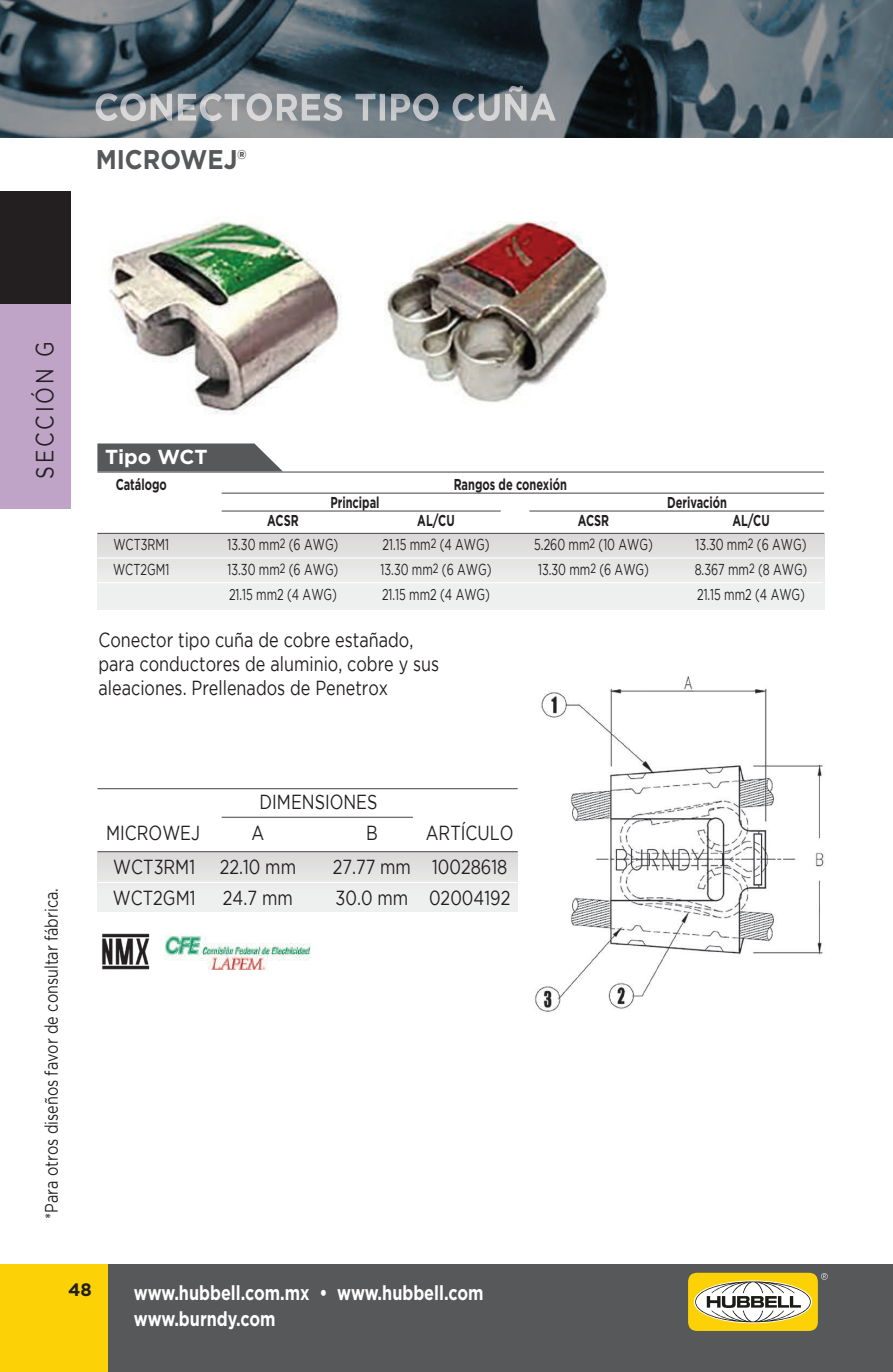
<style>
.page{position:relative;width:893px;height:1372px;background:#fff}
.page>*{position:absolute;margin:0;border:0;box-sizing:border-box;transform-origin:0 0}
.t1{font:700 27px "Gotham";color:#57585a;scale:.9 1}
.t2{font:24.75px "Gotham";letter-spacing:.14em;color:#231f20;scale:.8 1}
.t3{font:20.25px/24.3px "Gotham";color:#231f20;scale:.8 1}
.t4{font:700 20.25px/26.6px "Gotham";color:#fff;scale:.8 1}
.t5{font:700 20.25px "Gotham";color:#fff}
.t6{font:18px "Gotham";color:#231f20;scale:.8 1}
.t7{font:700 18px "Gotham";color:#231f20}
.t8{font:15.75px "Gotham";color:#231f20;scale:.7 1}
.t9{font:700 15.75px "Gotham";color:#231f20;scale:.7 1}
.s1{font-size:13.5px}
</style>
<div class="page">
<div style="left:107px;top:1264px;width:786px;height:107px;background:#57585a"></div>
<div style="left:0;top:1264px;width:107px;height:107px;background:#fcd207"></div>
<div style="left:688px;top:1272px;width:130px;height:58px;background:#fcd207;border-radius:10px"></div>
<svg style="left:695px;top:1281px;width:116px;height:41px"></svg>
<svg style="left:821px;top:1273px;width:7px;height:6px"></svg>
<div style="left:0;top:191px;width:70px;height:113px;background:#231f20"></div>
<img style="left:0;top:0;width:892px;height:138px">
<img style="left:892px;top:0;width:1px;height:1371px">
<div style="left:0;top:304px;width:70px;height:204px;background:#bfa4c7"></div>
<hr style="left:892px;top:136px;width:1px;height:108px;background:#57585a">
<img style="left:96px;top:85px;width:460px;height:36px">
<div style="left:97px;top:534px;width:727px;height:75px;background:linear-gradient(to right,#e8e8e7,#e8e8e7)"></div>
<div style="left:97px;top:852px;width:421px;height:59px;background:linear-gradient(to bottom,#dcdada,#f3f5f4)"></div>
<svg style="left:97px;top:443px;width:186px;height:28px;background:#67686a"></svg>
<hr style="left:97px;top:471px;width:727px;height:1px;background:#57585a">
<hr style="left:97px;top:788px;width:421px;height:1px;background:#57585a">
<hr style="left:97px;top:851px;width:421px;height:1px;background:#57585a">
<hr style="left:222px;top:816px;width:191px;height:1px;background:#57585a">
<hr style="left:222px;top:492px;width:602px;height:1px;background:#57585a">
<hr style="left:222px;top:510px;width:279px;height:1px;background:#57585a">
<hr style="left:529px;top:510px;width:295px;height:1px;background:#57585a">
<hr style="left:97px;top:557px;width:727px;height:1px;background:#fff">
<hr style="left:97px;top:882px;width:421px;height:1px;background:#fff">
<hr style="left:97px;top:533px;width:727px;height:1px;background:#57585a">
<hr style="left:96px;top:582px;width:727px;height:1px;background:#fff">
<img style="left:535px;top:676px;width:289px;height:336px">
<img style="left:109px;top:221px;width:232px;height:194px">
<img style="left:385px;top:222px;width:223px;height:181px">
<img style="left:164px;top:934px;width:147px;height:36px">
<img style="left:102px;top:933px;width:48px;height:37px">
<h1 class="t1" style="left:96px;top:142px;width:169px">MICROWEJ®</h1>
<p class="t2" style="left:35px;top:478px;width:173px;rotate:-90deg">SECCIÓN G</p>
<p class="t5" style="left:105px;top:443px;width:104px">Tipo WCT</p>
<p class="t9" style="left:116px;top:473px;width:75px">Catálogo</p>
<p class="t9" style="left:454px;top:473px;width:163px">Rangos de conexión</p>
<p class="t9" style="left:330px;top:491px;width:72px">Principal</p>
<p class="t9" style="left:667px;top:491px;width:87px">Derivación</p>
<p class="t9" style="left:267px;top:509px;width:46px">ACSR</p>
<p class="t9" style="left:417px;top:509px;width:55px">AL/CU</p>
<p class="t9" style="left:578px;top:509px;width:46px">ACSR</p>
<p class="t9" style="left:732px;top:509px;width:55px">AL/CU</p>
<p class="t8" style="left:113px;top:539px;width:81px">WCT3RM1</p>
<p class="t8" style="left:228px;top:539px;width:160px">13.30 mm<span class="s1">2</span> (6 AWG)</p>
<p class="t8" style="left:382px;top:539px;width:154px">21.15 mm<span class="s1">2</span> (4 AWG)</p>
<p class="t8" style="left:534px;top:539px;width:171px">5.260 mm<span class="s1">2</span> (10 AWG)</p>
<p class="t8" style="left:696px;top:539px;width:160px">13.30 mm<span class="s1">2</span> (6 AWG)</p>
<p class="t8" style="left:113px;top:563px;width:82px">WCT2GM1</p>
<p class="t8" style="left:228px;top:563px;width:160px">13.30 mm<span class="s1">2</span> (6 AWG)</p>
<p class="t8" style="left:381px;top:563px;width:160px">13.30 mm<span class="s1">2</span> (6 AWG)</p>
<p class="t8" style="left:538px;top:563px;width:160px">13.30 mm<span class="s1">2</span> (6 AWG)</p>
<p class="t8" style="left:695px;top:563px;width:163px">8.367 mm<span class="s1">2</span> (8 AWG)</p>
<p class="t8" style="left:229px;top:588px;width:156px">21.15 mm2 (4 AWG)</p>
<p class="t8" style="left:382px;top:588px;width:156px">21.15 mm2 (4 AWG)</p>
<p class="t8" style="left:697px;top:588px;width:156px">21.15 mm2 (4 AWG)</p>
<p class="t3" style="left:98px;top:628px;width:427px">Conector tipo cuña de cobre estañado, para conductores de aluminio, cobre y sus aleaciones. Prellenados de Penetrox</p>
<p class="t6" style="left:45px;top:1218px;width:415px;rotate:-90deg">*Para otros diseños favor de consultar fábrica.</p>
<p class="t3" style="left:260px;top:790px;width:149px">DIMENSIONES</p>
<p class="t3" style="left:251px;top:821px;width:17px">A</p>
<p class="t3" style="left:366px;top:821px;width:16px">B</p>
<p class="t3" style="left:426px;top:821px;width:111px">ARTÍCULO</p>
<p class="t3" style="left:106px;top:816px;width:119px;line-height:34.4px;text-align:center">MICROWEJ<br>WCT3RM1</p>
<p class="t3" style="left:220px;top:856px;width:97px">22.10 mm</p>
<p class="t3" style="left:333px;top:856px;width:99px">27.77 mm</p>
<p class="t3" style="left:429px;top:853px;width:103px;line-height:30.4px">10028618<br>02004192</p>
<p class="t3" style="left:113px;top:886px;width:105px">WCT2GM1</p>
<p class="t3" style="left:223px;top:886px;width:89px">24.7 mm</p>
<p class="t3" style="left:335px;top:886px;width:92px">30.0 mm</p>
<p class="t7" style="left:68px;top:1277px;width:25px">48</p>
<p class="t4" style="left:134px;top:1279px;width:438px">www.hubbell.com.mx • www.hubbell.com www.burndy.com</p>
</div>
